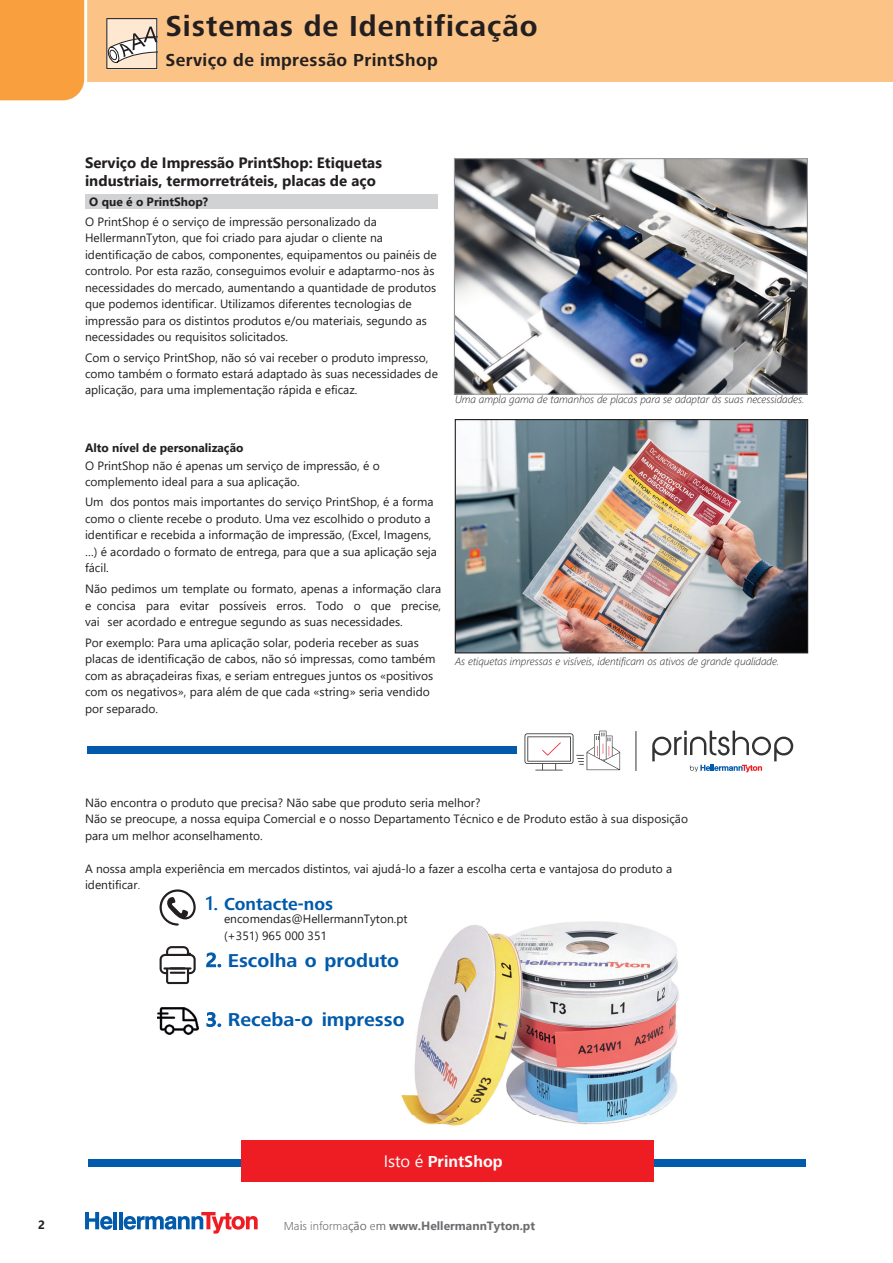
<style>
.page{position:relative;width:893px;height:1263px;background:#fff}
.page>*{position:absolute;margin:0;border:0;box-sizing:border-box;transform-origin:0 0}
.Chapter_Headline_2_12pt_light{font:700 30px "Frutiger Next LTW1 G";letter-spacing:.03em;color:#231f20}
.t1{font:700 19.35px "Frutiger Next LTW1 G";color:#015aaa;scale:1.04 1}
.Chapter_Headline_2_12pt_light-2{font:700 18px "Frutiger Next LTW1 G";letter-spacing:.02em;color:#231f20}
.t2{font:700 18px "Frutiger Next LTW1 G";color:#015aaa}
.Bullet_Points{font:700 16.5px "Frutiger Next LTW1 G";color:#fff}
.Product_Headline_1_10pt_bold{font:700 15px/18px "Segoe UI";color:#231f20}
.Features_and_Benefits{font:12px/16.5px "Segoe UI";color:#231f20}
.Bullet_Points-2{font:12px/16.4px "Segoe UI";color:#231f20}
.t3{font:700 12px "Segoe UI";color:#6c6d70}
.Product_Headline_2_8pt_bold{font:700 12px "Segoe UI";color:#231f20}
.t4{font:italic 300 10.5px "Segoe UI";color:#231f20}
.s1{font-weight:700}
.s2{font-family:"Frutiger Next LTW1 G";font-weight:300}
.s3{font-family:"Segoe UI";font-weight:600;font-size:19.35px}
.s4{font-family:"Segoe UI";font-weight:600}
.s5{font-family:"Nirmala UI";font-weight:400}
</style>
<div class="page">
<div style="left:85px;top:0;width:808px;height:82px;background:#fcc386"></div>
<div style="left:0;top:0;width:88px;height:101px;background:#f99f3e"></div>
<hr style="left:114px;top:1212px;width:3px;height:17px;background:#015aaa">
<hr style="left:119px;top:1212px;width:4px;height:17px;background:#015aaa">
<svg style="left:85px;top:1212px;width:28px;height:17px"></svg>
<svg style="left:124px;top:1212px;width:134px;height:21px"></svg>
<img style="left:401px;top:921px;width:278px;height:237px">
<div style="left:85px;top:194px;width:353px;height:15px;background:#d1d2d4"></div>
<svg style="left:106px;top:18px;width:51px;height:51px"></svg>
<img style="left:456px;top:160px;width:350px;height:233px">
<div style="left:454px;top:158px;width:354px;height:237px;border:1px solid #939598"></div>
<img style="left:457px;top:421px;width:349px;height:230px">
<div style="left:455px;top:419px;width:353px;height:234px;border:1px solid #231f20"></div>
<div style="left:89px;top:1158px;width:717px;height:8px;background:#015aaa"></div>
<svg style="left:160px;top:946px;width:36px;height:38px"></svg>
<svg style="left:160px;top:889px;width:36px;height:36px"></svg>
<div style="left:87px;top:746px;width:502px;height:8px;background:#015aaa"></div>
<div style="left:518px;top:730px;width:288px;height:38px;background:#fff"></div>
<div style="left:241px;top:1140px;width:412px;height:42px;background:#ee1d23"></div>
<svg style="left:524px;top:731px;width:96px;height:39px"></svg>
<hr style="left:636px;top:731px;width:1px;height:40px;background:#323332">
<svg style="left:652px;top:731px;width:141px;height:41px"></svg>
<img style="left:157px;top:1007px;width:42px;height:28px">
<p class="Chapter_Headline_2_12pt_light" style="left:166px;top:9px;width:374px">Sistemas de Identificação</p>
<p class="Chapter_Headline_2_12pt_light-2" style="left:166px;top:49px;width:274px">Serviço de impressão PrintShop</p>
<p class="Product_Headline_1_10pt_bold" style="left:85px;top:153px;width:298px">Serviço de Impressão PrintShop: Etiquetas industriais, termorretráteis, placas de aço</p>
<p class="Product_Headline_2_8pt_bold" style="left:89px;top:190px;width:120px">O que é o PrintShop?</p>
<p class="Features_and_Benefits" style="left:85px;top:212px;width:353px">O PrintShop é o serviço de impressão personalizado da HellermannTyton, que foi criado para ajudar o cliente na identificação de cabos, componentes, equipamentos ou painéis de controlo. Por esta razão, conseguimos evoluir e adaptarmo-nos às necessidades do mercado, aumentando a quantidade de produtos que podemos identificar. Utilizamos diferentes tecnologias de impressão para os distintos produtos e/ou materiais, segundo as necessidades ou requisitos solicitados.</p>
<p class="Features_and_Benefits" style="left:85px;top:348px;width:354px">Com o serviço PrintShop, não só vai receber o produto impresso, como também o formato estará adaptado às suas necessidades de aplicação, para uma implementação rápida e eficaz.</p>
<p class="t4" style="left:455px;top:389px;width:351px">Uma ampla gama de tamanhos de placas para se adaptar às suas necessidades.</p>
<p class="Features_and_Benefits" style="left:85px;top:438px;width:296px;line-height:17.5px"><span class="s1">Alto nível de personalização<br></span>O PrintShop não é apenas um serviço de impressão, é o</p>
<p class="Features_and_Benefits" style="left:85px;top:470px;width:350px;line-height:20.7px">complemento ideal para a sua aplicação.<br>Um dos pontos mais importantes do serviço PrintShop, é a forma</p>
<p class="Features_and_Benefits" style="left:85px;top:509px;width:353px">como o cliente recebe o produto. Uma vez escolhido o produto a identificar e recebida a informação de impressão, (Excel, Imagens, …) é acordado o formato de entrega, para que a sua aplicação seja fácil.</p>
<p class="Features_and_Benefits" style="left:85px;top:580px;width:358px;text-align:justify">Não pedimos um template ou formato, apenas a informação clara e concisa para evitar possíveis erros. Todo o que precise, vai ser acordado e entregue segundo as suas necessidades.</p>
<p class="Features_and_Benefits" style="left:85px;top:633px;width:352px">Por exemplo: Para uma aplicação solar, poderia receber as suas placas de identificação de cabos, não só impressas, como também com as abraçadeiras fixas, e seriam entregues juntos os «positivos com os negativos», para além de que cada «string» seria vendido por separado.</p>
<p class="t4" style="left:455px;top:651px;width:326px">As etiquetas impressas e visíveis, identificam os ativos de grande qualidade.</p>
<p class="Bullet_Points-2" style="left:85px;top:793px;width:604px">Não encontra o produto que precisa? Não sabe que produto seria melhor?<br>Não se preocupe, a nossa equipa Comercial e o nosso Departamento Técnico e de Produto estão à sua disposição para um melhor aconselhamento.</p>
<p class="Bullet_Points-2" style="left:85px;top:859px;width:589px">A nossa ampla experiência em mercados distintos, vai ajudá-lo a fazer a escolha certa e vantajosa do produto a identificar<span class="s2">.</span></p>
<p class="t2" style="left:205px;top:894px;width:129px"><span class="s3">1.</span> Contacte-nos</p>
<p class="Features_and_Benefits" style="left:224px;top:910px;width:185px">encomendas@HellermannTyton.pt (+351) 965 000 351</p>
<h2 class="t1" style="left:206px;top:949px;width:187px"><span class="s4">2.</span> Escolha o produto</h2>
<h2 class="t1" style="left:206px;top:1009px;width:193px"><span class="s4">3.</span> Receba-o impresso</h2>
<p class="Product_Headline_2_8pt_bold" style="left:38px;top:1214px;width:8px">2</p>
<p class="Bullet_Points" style="left:384px;top:1152px;width:120px"><span class="s5">Isto é</span> PrintShop</p>
<p class="t3" style="left:284px;top:1214px;width:253px"><span class="s2">Ma</span><span class="s5">i</span><span class="s2">s informa</span><span class="s5">ção</span> <span class="s2">e</span><span class="s5">m</span> www.HellermannTyton.pt</p>
</div>
